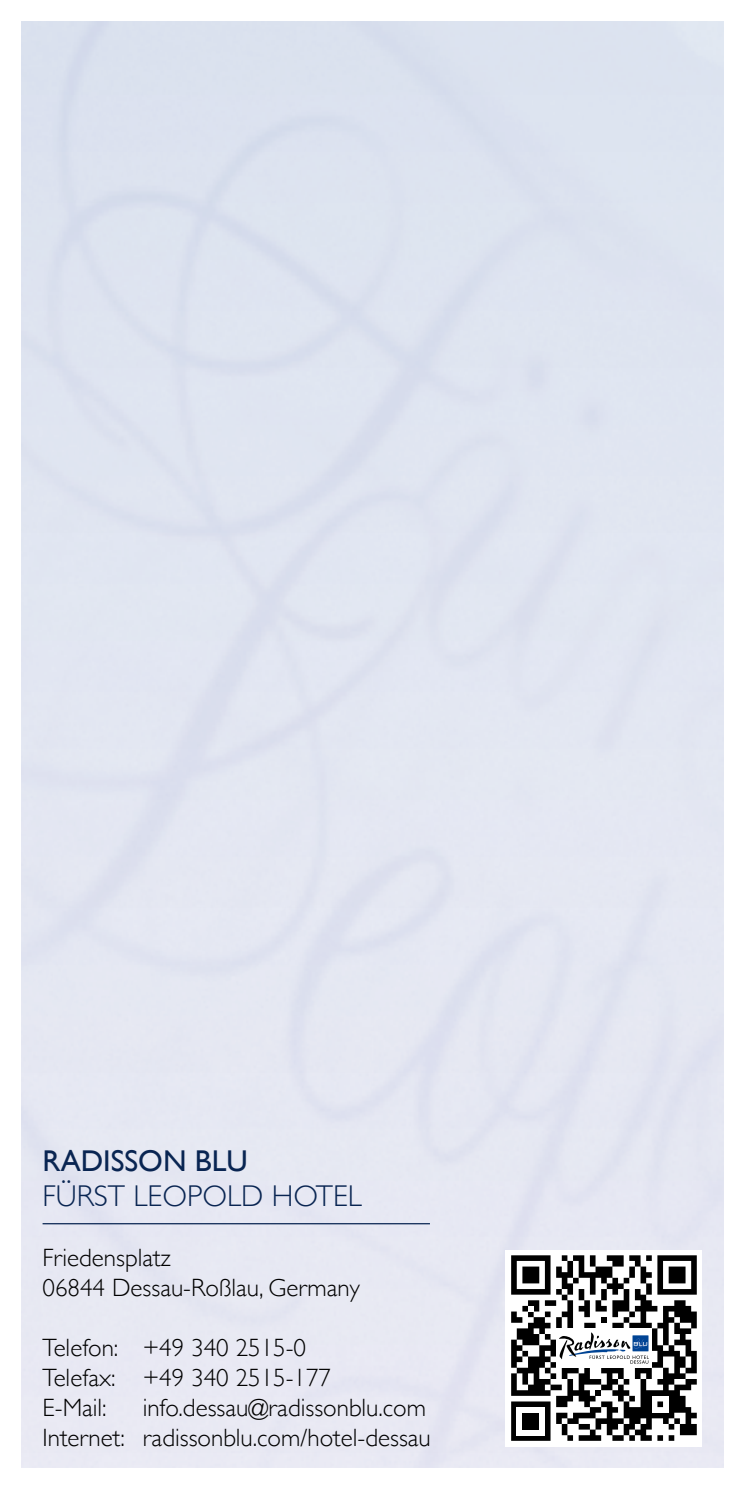
<style>
.page{position:relative;width:745px;height:1489px;background:#fff}
.page>*{position:absolute;margin:0;border:0;box-sizing:border-box;transform-origin:0 0}
.t1{font:300 30px "Gill Sans";color:#092552}
.t2{font:30px "Gill Sans";color:#092552}
.t3{font:300 25px/30px "Gill Sans";color:#000}
</style>
<div class="page">
<div style="left:21px;top:21px;width:702px;height:1446px;background:#e1e6f1"></div>
<hr style="left:43px;top:1222px;width:386px;height:2px;background:#092552">
<div style="left:505px;top:1249px;width:197px;height:197px;background:#fff"></div>
<svg style="left:511px;top:1255px;width:185px;height:185px"></svg>
<p class="t2" style="left:43px;top:1143px;width:206px">RADISSON BLU</p>
<p class="t1" style="left:43px;top:1172px;width:320px">FÜRST LEOPOLD HOTEL</p>
<p class="t3" style="left:43px;top:1241px;width:318px">Friedensplatz<br>06844 Dessau-Roßlau, Germany</p>
<p class="t3" style="left:43px;top:1331px;width:290px">Telefon: +49 340 2515-0<br>Telefax: +49 340 2515-177<br>E-Mail:</p>
<p class="t3" style="left:43px;top:1391px;width:389px;text-align:right">info.dessau@radissonblu.com<br>Internet: radissonblu.com/hotel-dessau</p>
</div>
